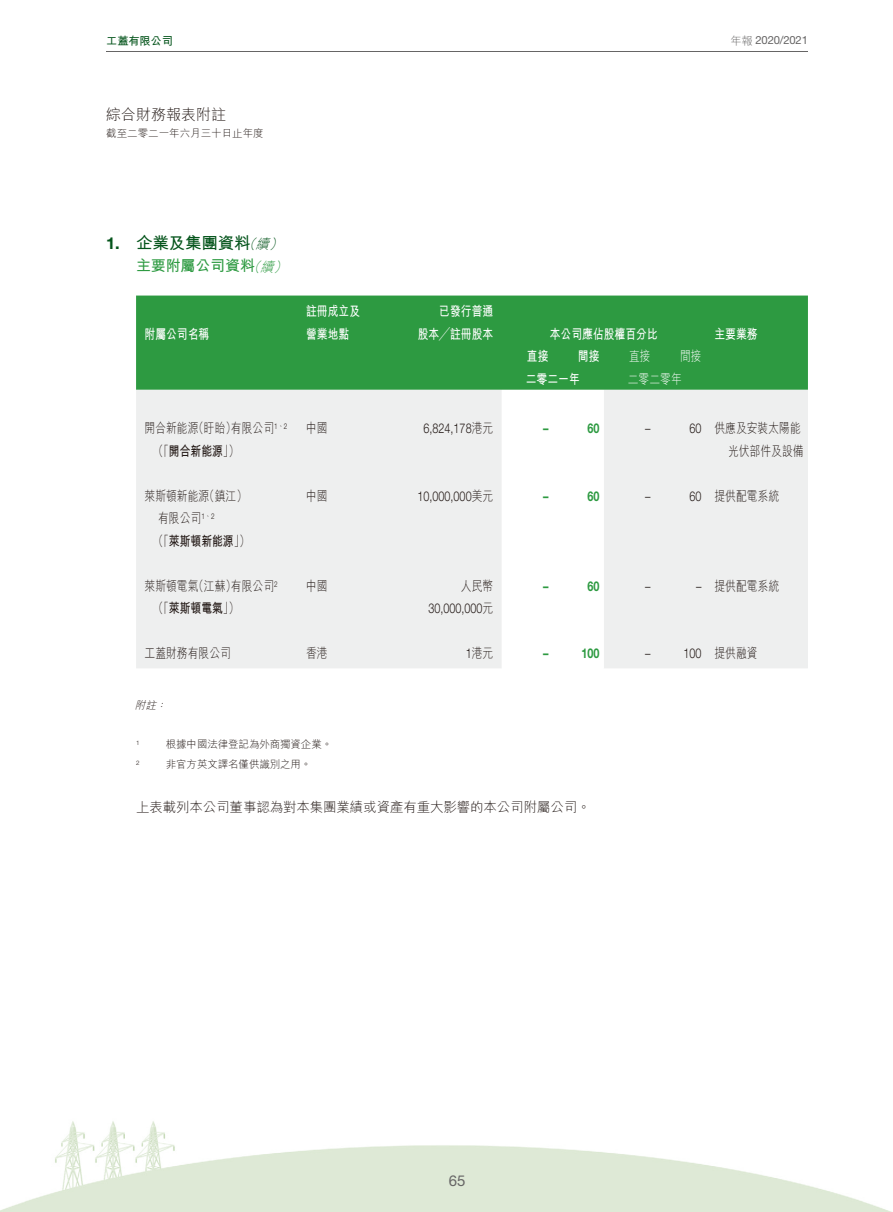
<style>
.page{position:relative;width:893px;height:1212px;background:#fff}
.page>*{position:absolute;margin:0;border:0;box-sizing:border-box;transform-origin:0 0}
.t1{font:16.5px "M Hei HK Bold E Ten B5 H";letter-spacing:-.01em;color:#04541b}
.t2{font:15px "M Hei HK Bold E Ten B5 H";letter-spacing:-.01em;color:#2d9a41}
.t3{font:15px "M Hei HK Light E Ten B5 H";color:#231916}
.t4{font:15px "Helvetica Neue LT Std";color:#666565}
.t5{font:13.5px/22.5px "M Hei HK Light E Ten B5 H";color:#231916;text-align:right;scale:.8 1}
.t6{font:13.5px/22.5px "M Hei HK Bold E Ten B5 H";color:#fff;scale:.8 1}
.t7{font:300 13.5px "Helvetica Neue LT Std";color:#231916;scale:.8 1}
.t8{font:13.5px "M Hei HK Light E Ten B5 H";color:#231916}
.t9{font:13.5px "M Hei HK Bold E Ten B5 H";color:#231916;scale:.8 1}
.t10{font:700 13.5px "Helvetica Neue LT Std";color:#2d9a41;scale:.8 1}
.t11{font:13.5px "M Hei HK Light E Ten B5 H";color:#fff;scale:.8 1}
.t12{font:11.25px "Helvetica Neue LT Std";letter-spacing:-.015em;color:#666565}
.t13{font:11.25px "M Hei HK Bold E Ten B5 H";letter-spacing:-.015em;color:#04541b}
.t14{font:10.5px "M Hei HK Light E Ten B5 H";letter-spacing:-.01em;color:#231916}
.t15{font:italic 10.5px "M Hei HK Light E Ten B5 H";color:#231916}
.t16{font:300 6.15px "Helvetica Neue LT Std";color:#231916}
.s1{font-family:"M Hei HK Light E Ten B5 H"}
.s2{font-family:"Helvetica Neue LT Std";font-weight:700}
.s3{font-family:"M Hei HK Light E Ten B5 H";font-style:italic;font-size:13.5px}
.s4{font-family:"M Hei HK Light E Ten B5 H";font-weight:400}
.s5{font-family:"Helvetica Neue LT Std";font-weight:300}
</style>
<div class="page">
<img style="left:0;top:1121px;width:892px;height:91px">
<hr style="left:106px;top:52px;width:702px;height:1px;background:#666565">
<div style="left:136px;top:296px;width:672px;height:94px;background:#2d9a41"></div>
<div style="left:136px;top:390px;width:672px;height:278px;background:#eeefef"></div>
<svg style="left:502px;top:390px;width:102px;height:278px"></svg>
<p class="t13" style="left:106px;top:36px;width:68px">工蓋有限公司</p>
<p class="t12" style="left:730px;top:36px;width:79px"><span class="s1">年報</span> 2020/2021</p>
<p class="t3" style="left:106px;top:108px;width:121px">綜合財務報表附註</p>
<p class="t14" style="left:106px;top:129px;width:159px">截至二零二一年六月三十日止年度</p>
<p class="t1" style="left:106px;top:236px;width:181px"><span class="s2">1.</span> 企業及集團資料<span class="s3">（續）</span></p>
<p class="t2" style="left:136px;top:260px;width:156px">主要附屬公司資料<span class="s3">（續）</span></p>
<p class="t6" style="left:145px;top:324px;width:82px">附屬公司名稱</p>
<p class="t6" style="left:306px;top:302px;width:69px">註冊成立及營業地點</p>
<p class="t6" style="left:418px;top:302px;width:96px;text-align:right">已發行普通<br>股本╱註冊股本</p>
<p class="t6" style="left:550px;top:324px;width:136px">本公司應佔股權百分比</p>
<p class="t6" style="left:714px;top:324px;width:56px">主要業務</p>
<p class="t6" style="left:527px;top:347px;width:28px">直接</p>
<p class="t6" style="left:578px;top:347px;width:28px">間接</p>
<p class="t11" style="left:629px;top:351px;width:28px">直接</p>
<p class="t11" style="left:680px;top:351px;width:29px">間接</p>
<p class="t6" style="left:526px;top:369px;width:69px">二零二一年</p>
<p class="t11" style="left:628px;top:374px;width:69px">二零二零年</p>
<p class="t5" style="left:145px;top:419px;width:180px">開合新能源（盱眙）有限公司<sup>1</sup><sup>、</sup><sup>2</sup></p>
<p class="t9" style="left:153px;top:445px;width:109px"><span class="s1">（「</span>開合新能源<span class="s1">」）</span></p>
<p class="t5" style="left:306px;top:419px;width:28px">中國</p>
<p class="t7" style="left:424px;top:423px;width:89px">6,824,178<span class="s4">港元</span></p>
<p class="t10" style="left:543px;top:423px;width:8px">–</p>
<p class="t10" style="left:588px;top:423px;width:17px">60</p>
<p class="t7" style="left:645px;top:423px;width:8px">–</p>
<p class="t5" style="left:690px;top:419px;width:144px"><span class="s5">60</span> 供應及安裝太陽能光伏部件及設備</p>
<p class="t5" style="left:158px;top:486px;width:113px;text-align:left;text-indent:-14px">萊斯頓新能源（鎮江）有限公司<sup>1</sup><sup>、</sup><sup>2</sup></p>
<p class="t9" style="left:153px;top:535px;width:123px"><span class="s1">（「</span>萊斯頓新能源<span class="s1">」）</span></p>
<p class="t5" style="left:306px;top:486px;width:28px">中國</p>
<p class="t7" style="left:418px;top:491px;width:96px">10,000,000<span class="s4">美元</span></p>
<p class="t10" style="left:543px;top:491px;width:8px">–</p>
<p class="t10" style="left:588px;top:491px;width:17px">60</p>
<p class="t7" style="left:645px;top:491px;width:8px">–</p>
<p class="t5" style="left:690px;top:486px;width:113px"><span class="s5">60</span> 提供配電系統</p>
<p class="t5" style="left:145px;top:576px;width:168px">萊斯頓電氣（江蘇）有限公司<sup>2</sup></p>
<p class="t9" style="left:153px;top:603px;width:109px"><span class="s1">（「</span>萊斯頓電氣<span class="s1">」）</span></p>
<p class="t5" style="left:306px;top:576px;width:28px">中國</p>
<p class="t5" style="left:461px;top:576px;width:42px">人民幣</p>
<p class="t7" style="left:428px;top:603px;width:83px">30,000,000<span class="s4">元</span></p>
<p class="t10" style="left:543px;top:581px;width:8px">–</p>
<p class="t10" style="left:588px;top:581px;width:17px">60</p>
<p class="t7" style="left:645px;top:581px;width:8px">–</p>
<p class="t5" style="left:696px;top:576px;width:105px"><span class="s5">–</span> 提供配電系統</p>
<p class="t5" style="left:145px;top:644px;width:109px">工蓋財務有限公司</p>
<p class="t5" style="left:306px;top:644px;width:28px">香港</p>
<p class="t5" style="left:466px;top:644px;width:36px"><span class="s5">1</span>港元</p>
<p class="t10" style="left:543px;top:648px;width:8px">–</p>
<p class="t10" style="left:582px;top:648px;width:24px">100</p>
<p class="t7" style="left:645px;top:648px;width:8px">–</p>
<p class="t5" style="left:684px;top:644px;width:94px"><span class="s5">100</span> 提供融資</p>
<p class="t15" style="left:135px;top:701px;width:36px">附註：</p>
<p class="t16" style="left:136px;top:741px;width:5px">1</p>
<p class="t14" style="left:166px;top:740px;width:168px">根據中國法律登記為外商獨資企業。</p>
<p class="t16" style="left:136px;top:760px;width:5px">2</p>
<p class="t14" style="left:166px;top:760px;width:147px">非官方英文譯名僅供識別之用。</p>
<p class="t8" style="left:136px;top:802px;width:456px">上表載列本公司董事認為對本集團業績或資產有重大影響的本公司附屬公司。</p>
<p class="t4" style="left:449px;top:1175px;width:18px">65</p>
</div>
